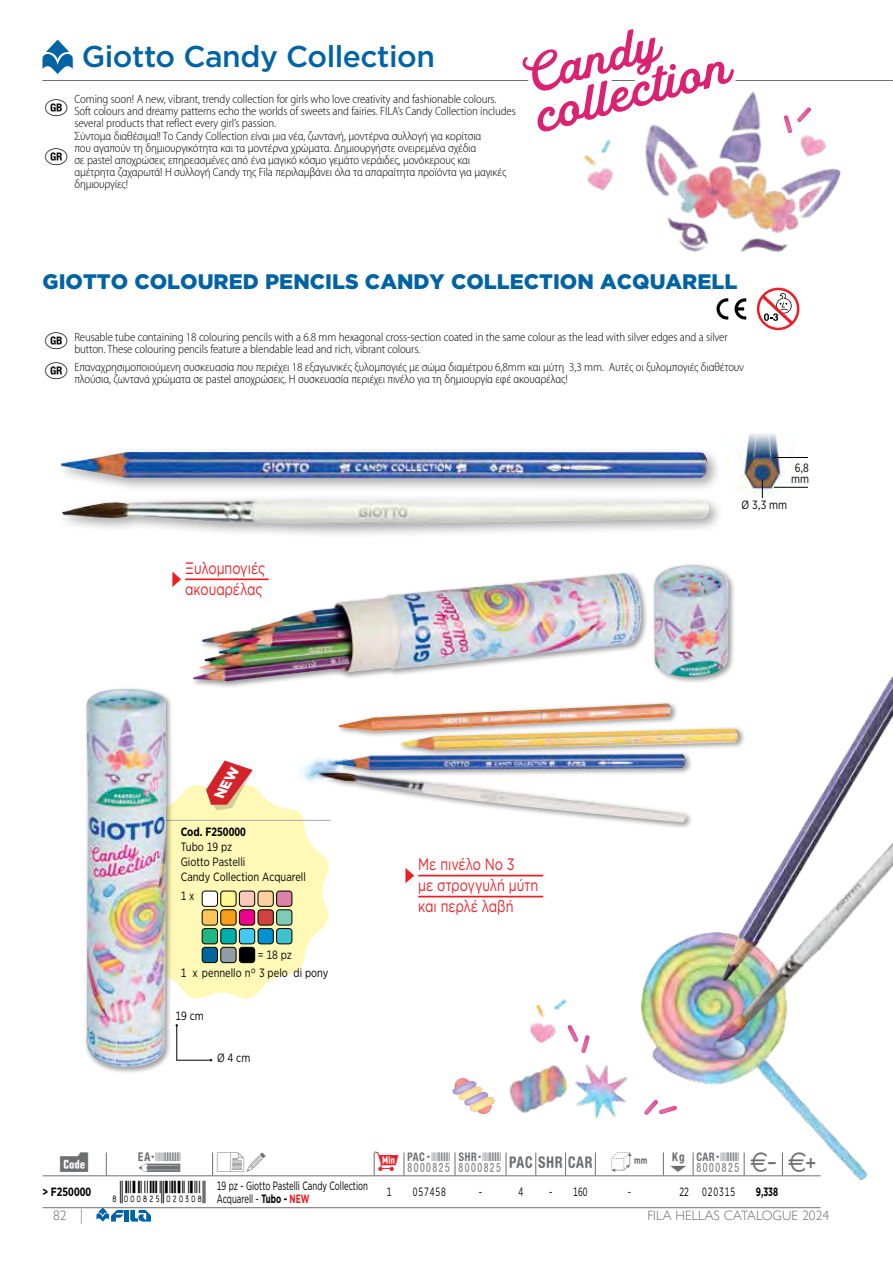
<style>
.page{position:relative;width:893px;height:1263px;background:#fff}
.page>*{position:absolute;margin:0;border:0;box-sizing:border-box;transform-origin:0 0}
.t1{font:500 30px "Gotham";letter-spacing:-.015em;color:#0063a5}
.t2{font:900 21px "Gotham";color:#0063a5}
.t3{font:21px "Sigle";color:#000}
.t4{font:19.5px "Fila Group";color:#6d6e71}
.t5{font:16.5px/21px "Gotham Greek";color:#ed1d24;scale:.77 1}
.t6{font:300 13.5px "Gill Sans Nova";color:#6d6e71}
.t7{font:300 semi-condensed 12px/12px "Myriad Pro";letter-spacing:-.01em;color:#000}
.t8{font:12px/15px "Gotham Narrow";color:#000;scale:.9 1}
.t9{font:12px/12.8px "Gotham Narrow";color:#000;scale:.75 1}
.t10{font:700 12px "Gotham Narrow";color:#000;scale:.9 1}
.t11{font:12px "Gotham Narrow";letter-spacing:.1em;color:#000;scale:.75 1}
.t12{font:700 12px "Gotham Narrow";color:#000;scale:.75 1}
.s1{font-family:"Sigle";font-weight:400;font-stretch:normal;font-size:21px}
.s2{color:#ed1d24}
.s3{font-weight:700}
.s4{font-family:"Mini Ean";font-size:22.35px}
.s5{font-weight:700;color:#ed1d24}
.s6{font-size:16.2px}
</style>
<div class="page">
<div style="left:124px;top:1210px;width:5px;height:11px;background:#0063a5"></div>
<svg style="left:130px;top:1210px;width:21px;height:11px"></svg>
<svg style="left:96px;top:1208px;width:27px;height:13px"></svg>
<div style="left:651px;top:562px;width:85px;height:122px;background:#000;opacity:.4"></div>
<img style="left:653px;top:565px;width:76px;height:112px">
<hr style="left:43px;top:1175px;width:63px;height:1px;background:#6d6e71">
<hr style="left:106px;top:1175px;width:107px;height:1px;background:#6d6e71">
<hr style="left:213px;top:1175px;width:161px;height:1px;background:#6d6e71">
<hr style="left:374px;top:1175px;width:30px;height:1px;background:#6d6e71">
<hr style="left:404px;top:1175px;width:51px;height:1px;background:#6d6e71">
<hr style="left:455px;top:1175px;width:51px;height:1px;background:#6d6e71">
<hr style="left:506px;top:1175px;width:30px;height:1px;background:#6d6e71">
<hr style="left:536px;top:1175px;width:30px;height:1px;background:#6d6e71">
<hr style="left:595px;top:1175px;width:68px;height:1px;background:#6d6e71">
<svg style="left:106px;top:1152px;width:1px;height:23px"></svg>
<svg style="left:212px;top:1152px;width:1px;height:23px"></svg>
<svg style="left:535px;top:1152px;width:1px;height:23px"></svg>
<svg style="left:565px;top:1152px;width:31px;height:24px"></svg>
<hr style="left:43px;top:1207px;width:63px;height:1px;background:#6d6e71">
<hr style="left:106px;top:1207px;width:107px;height:1px;background:#6d6e71">
<hr style="left:213px;top:1207px;width:161px;height:1px;background:#6d6e71">
<hr style="left:374px;top:1207px;width:30px;height:1px;background:#6d6e71">
<hr style="left:404px;top:1207px;width:51px;height:1px;background:#6d6e71">
<hr style="left:455px;top:1207px;width:51px;height:1px;background:#6d6e71">
<hr style="left:506px;top:1207px;width:30px;height:1px;background:#6d6e71">
<hr style="left:536px;top:1207px;width:30px;height:1px;background:#6d6e71">
<svg style="left:566px;top:1207px;width:29px;height:1px"></svg>
<hr style="left:595px;top:1207px;width:68px;height:1px;background:#6d6e71">
<hr style="left:663px;top:1207px;width:30px;height:1px;background:#6d6e71">
<hr style="left:693px;top:1207px;width:51px;height:1px;background:#6d6e71">
<hr style="left:744px;top:1207px;width:38px;height:1px;background:#6d6e71">
<hr style="left:782px;top:1207px;width:39px;height:1px;background:#6d6e71">
<svg style="left:374px;top:1152px;width:1px;height:23px"></svg>
<svg style="left:404px;top:1152px;width:1px;height:23px"></svg>
<svg style="left:455px;top:1152px;width:1px;height:23px"></svg>
<svg style="left:506px;top:1152px;width:1px;height:23px"></svg>
<hr style="left:43px;top:80px;width:850px;height:1px;background:#6d6e71">
<svg style="left:43px;top:40px;width:30px;height:34px"></svg>
<img style="left:739px;top:433px;width:54px;height:61px">
<svg style="left:762px;top:479px;width:1px;height:19px"></svg>
<hr style="left:774px;top:487px;width:34px;height:1px;background:#000">
<hr style="left:774px;top:457px;width:34px;height:1px;background:#000">
<div style="left:58px;top:494px;width:666px;height:45px;background:#000;opacity:.35"></div>
<img style="left:61px;top:499px;width:652px;height:26px">
<div style="left:56px;top:447px;width:666px;height:46px;background:#000;opacity:.35"></div>
<img style="left:61px;top:452px;width:647px;height:27px">
<hr style="left:185px;top:578px;width:84px;height:2px;background:#ed1d24">
<svg style="left:172px;top:572px;width:9px;height:15px"></svg>
<hr style="left:418px;top:875px;width:125px;height:1px;background:#ed1d24">
<hr style="left:418px;top:896px;width:125px;height:1px;background:#ed1d24">
<svg style="left:405px;top:868px;width:9px;height:15px"></svg>
<img style="left:584px;top:140px;width:27px;height:51px">
<svg style="left:522px;top:29px;width:141px;height:103px"></svg>
<div style="left:318px;top:701px;width:428px;height:129px;background:#000;opacity:.4"></div>
<img style="left:320px;top:703px;width:394px;height:119px">
<div style="left:191px;top:571px;width:458px;height:117px;background:#000;opacity:.4"></div>
<img style="left:193px;top:573px;width:448px;height:108px">
<img style="left:315px;top:755px;width:39px;height:30px">
<img style="left:494px;top:1053px;width:90px;height:60px">
<img style="left:642px;top:932px;width:226px;height:249px">
<svg style="left:578px;top:1035px;width:12px;height:18px"></svg>
<svg style="left:644px;top:1100px;width:33px;height:15px"></svg>
<img style="left:530px;top:999px;width:48px;height:44px">
<svg style="left:452px;top:1078px;width:38px;height:36px"></svg>
<svg style="left:470px;top:1097px;width:24px;height:14px"></svg>
<img style="left:714px;top:667px;width:179px;height:164px">
<img style="left:710px;top:831px;width:183px;height:239px">
<svg style="left:735px;top:306px;width:11px;height:14px"></svg>
<svg style="left:716px;top:306px;width:12px;height:14px"></svg>
<svg style="left:757px;top:306px;width:42px;height:24px"></svg>
<hr style="left:177px;top:1060px;width:34px;height:1px;background:#000">
<hr style="left:176px;top:1025px;width:1px;height:35px;background:#000">
<div style="left:84px;top:687px;width:90px;height:387px;background:#000;opacity:.4"></div>
<img style="left:85px;top:689px;width:83px;height:379px">
<img style="left:611px;top:48px;width:230px;height:258px">
<svg style="left:784px;top:107px;width:27px;height:26px"></svg>
<img style="left:787px;top:128px;width:47px;height:37px">
<img style="left:572px;top:1062px;width:56px;height:56px">
<svg style="left:166px;top:760px;width:164px;height:239px"></svg>
<h1 class="t1" style="left:82px;top:36px;width:355px">Giotto Candy Collection</h1>
<h2 class="t3" style="left:43px;top:96px;width:29px">a</h2>
<p class="t7" style="left:74px;top:92px;width:443px">Coming soon! A new, vibrant, trendy collection for girls who love creativity and fashionable colours.<br>Soft colours and dreamy patterns echo the worlds of sweets and fairies. FILA’s Candy Collection includes several products that reflect every girl’s passion.</p>
<h2 class="t3" style="left:43px;top:145px;width:29px">f</h2>
<p class="t7" style="left:74px;top:130px;width:433px">Σύντομα διαθέσιμα!! Το Candy Collection είναι μια νέα, ζωντανή, μοντέρνα συλλογή για κορίτσια<br>που αγαπούν τη δημιουργικότητα και τα μοντέρνα χρώματα. Δημιουργήστε ονειρεμένα σχέδια<br>σε pastel αποχρώσεις επηρεασμένες από ένα μαγικό κόσμο γεμάτο νεράιδες, μονόκερους και αμέτρητα ζαχαρωτά! Η συλλογή Candy της Fila περιλαμβάνει όλα τα απαραίτητα προϊόντα για μαγικές δημιουργίες!</p>
<h2 class="t2" style="left:43px;top:267px;width:696px">GIOTTO COLOURED PENCILS CANDY COLLECTION ACQUARELL</h2>
<p class="t7" style="left:74px;top:331px;width:655px;text-indent:-32px"><span class="s1">a</span> Reusable tube containing 18 colouring pencils with a 6.8 mm hexagonal cross-section coated in the same colour as the lead with silver edges and a silver button. These colouring pencils feature a blendable lead and rich, vibrant colours.</p>
<p class="t7" style="left:74px;top:361px;width:671px;text-indent:-32px"><span class="s1">f</span> Επαναχρησιμοποιούμενη συσκευασία που περιέχει 18 εξαγωνικές ξυλομπογιές με σώμα διαμέτρου 6,8mm και μύτη 3,3 mm. Αυτές οι ξυλομπογιές διαθέτουν πλούσια, ζωντανά χρώματα σε pastel αποχρώσεις. Η συσκευασία περιέχει πινέλο για τη δημιουργία εφέ ακουαρέλας!</p>
<p class="t8" style="left:791px;top:462px;width:21px;line-height:10.5px;text-align:center">6,8 mm</p>
<h3 class="t5" style="left:185px;top:557px;width:106px">Ξυλομπογιές ακουαρέλας</h3>
<p class="t10" style="left:181px;top:824px;width:74px">Cod. F250000</p>
<p class="t8" style="left:181px;top:839px;width:141px">Tubo 19 pz<br>Giotto Pastelli<br>Candy Collection Acquarell</p>
<p class="t8" style="left:181px;top:888px;width:17px">1 x</p>
<p class="t8" style="left:181px;top:946px;width:166px;line-height:18px;text-indent:77px">= 18 pz<br>1 x pennello n° 3 pelo di pony</p>
<p class="t8" style="left:176px;top:1008px;width:33px">19 cm</p>
<p class="t8" style="left:217px;top:1050px;width:39px">Ø 4 cm</p>
<h3 class="t5" style="left:418px;top:854px;width:157px">Με πινέλο Νο 3<br>με στρογγυλή μύτη και περλέ λαβή</h3>
<p class="t8" style="left:741px;top:497px;width:52px">Ø 3,3 mm</p>
<h3 class="t4" style="left:60px;top:1148px;width:30px">a</h3>
<h3 class="t4" style="left:138px;top:1148px;width:44px">bu</h3>
<h3 class="t4" style="left:217px;top:1148px;width:51px">c</h3>
<h3 class="t4" style="left:374px;top:1148px;width:443px"><span class="s2">p</span> d8000825 e8000825 m n o h i j8000825 k l</h3>
<p class="t9" style="left:217px;top:1179px;width:203px;text-indent:-174px"><span class="s3">&gt; F250000</span> <span class="s4">+!0A0IC5-ACADAI!</span> 19 pz - Giotto Pastelli Candy Collection<br>Acquarell - <span class="s3">Tubo -</span> <span class="s5">NEW</span></p>
<p class="t9" style="left:387px;top:1185px;width:8px">1</p>
<p class="t9" style="left:413px;top:1185px;width:46px">057458</p>
<p class="t9" style="left:479px;top:1185px;width:6px">-</p>
<p class="t9" style="left:518px;top:1185px;width:8px">4</p>
<p class="t9" style="left:549px;top:1185px;width:53px">- 160</p>
<p class="t9" style="left:628px;top:1185px;width:6px">-</p>
<p class="t11" style="left:679px;top:1184px;width:76px">22 020315</p>
<p class="t12" style="left:756px;top:1184px;width:31px">9,338</p>
<p class="t6" style="left:53px;top:1207px;width:31px">82 <span class="s6">|</span></p>
<p class="t6" style="left:647px;top:1207px;width:183px">FILA HELLAS CATALOGUE 2024</p>
</div>
